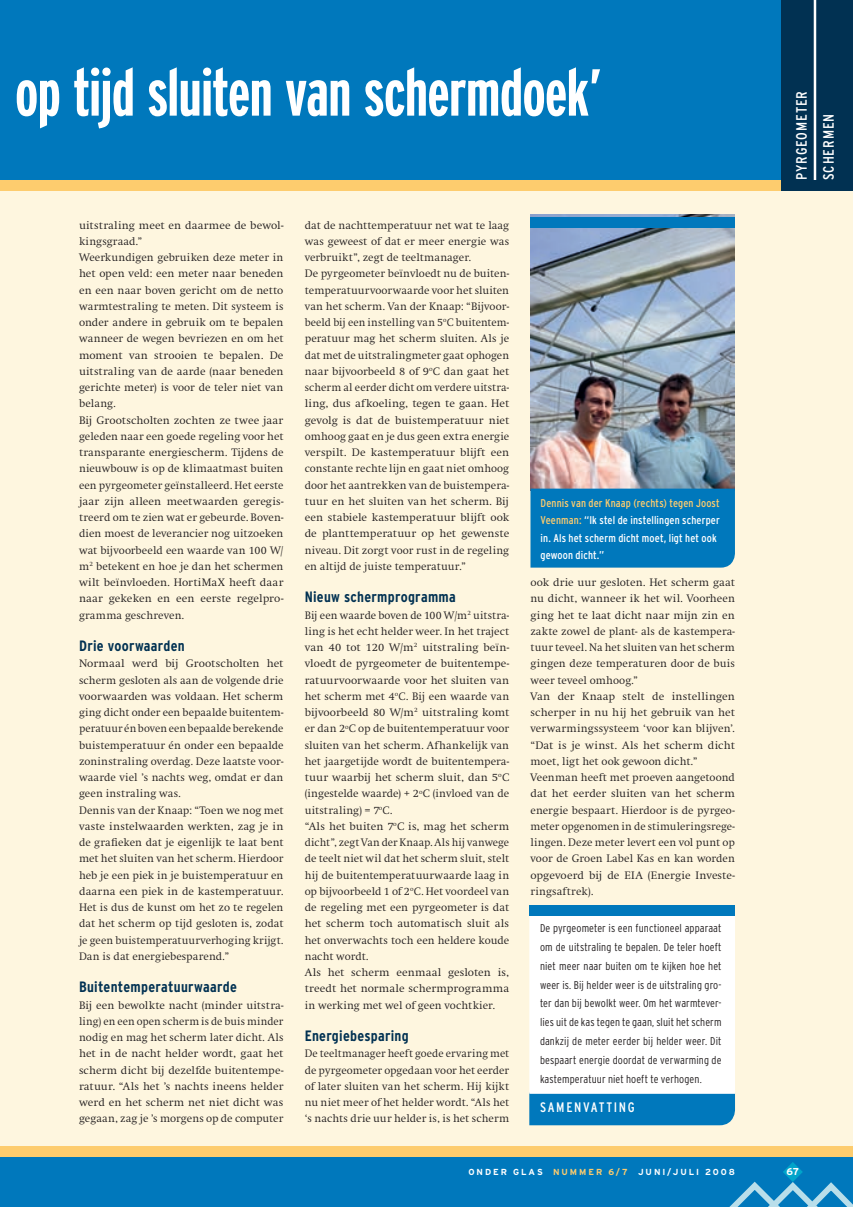
<style>
.page{position:relative;width:853px;height:1207px;background:#fff}
.page>*{position:absolute;margin:0;border:0;box-sizing:border-box;transform-origin:0 0}
.t1{font:700 extra-condensed 66.25px "Interstate";letter-spacing:-.01em;color:#fff}
.t2{font:700 condensed 15px "Interstate";letter-spacing:.02em;color:#013152}
.t3{font:condensed 15px/27.1px "Interstate";letter-spacing:.06em;color:#fff}
.t4{font:condensed 13.75px "Interstate";color:#fff}
.t5{font:300 11.25px/16.2px "Swift";letter-spacing:.005em;color:#231f20}
.t6{font:300 condensed 11.25px/18.8px "Interstate";letter-spacing:.01em;color:#231f20;text-align:justify}
.t7{font:condensed 11.25px/17.5px "Interstate";letter-spacing:.01em;color:#fff}
.t8{font:700 10px "Interstate";color:#fff}
.t9{font:700 8.75px "Interstate";letter-spacing:.22em;color:#fff}
.s1{color:#fdcc6e}
</style>
<div class="page">
<hr style="left:0;top:0;width:1px;height:1207px;background:#fef6df">
<hr style="left:0;top:1146px;width:1px;height:61px;background:#0078bc">
<hr style="left:0;top:0;width:1px;height:184px;background:#0078bc">
<div style="left:1px;top:0;width:851px;height:1207px;background:#fef6df"></div>
<div style="left:1px;top:1146px;width:851px;height:61px;background:#0078bc"></div>
<div style="left:1px;top:0;width:851px;height:184px;background:#0078bc"></div>
<div style="left:1px;top:180px;width:851px;height:11px;background:#fdcc6e"></div>
<div style="left:1px;top:1146px;width:851px;height:10px;background:#fdcc6e"></div>
<div style="left:781px;top:0;width:71px;height:191px;background:#013152"></div>
<hr style="left:813px;top:0;width:3px;height:180px;background:#fff">
<div style="left:529px;top:1094px;width:206px;height:32px;background:#0078bc"></div>
<div style="left:529px;top:910px;width:206px;height:184px;background:#fff;border:2px solid #fff"></div>
<div style="left:529px;top:905px;width:206px;height:10px;background:#0078bc"></div>
<img style="left:530px;top:214px;width:204px;height:275px">
<div style="left:530px;top:217px;width:204px;height:11px;background:#0078bc"></div>
<div style="left:530px;top:489px;width:204px;height:79px;background:#0078bc"></div>
<svg style="left:729px;top:1162px;width:124px;height:45px"></svg>
<h1 class="t1" style="left:15px;top:56px;width:589px">op tijd sluiten van schermdoek’</h1>
<p class="t5" style="left:79px;top:217px;width:206px">uitstraling meet en daarmee de bewol&shy;kingsgraad.”<br>Weerkundigen gebruiken deze meter in het open veld: een meter naar beneden en een naar boven gericht om de netto warmtestraling te meten. Dit systeem is onder andere in gebruik om te bepalen wanneer de wegen bevriezen en om het moment van strooien te bepalen. De uitstraling van de aarde (naar beneden gerichte meter) is voor de teler niet van belang.<br>Bij Grootscholten zochten ze twee jaar geleden naar een goede regeling voor het transparante energiescherm. Tijdens de nieuwbouw is op de klimaatmast buiten een pyrgeometer geïnstalleerd. Het eerste jaar zijn alleen meetwaarden geregis&shy;treerd om te zien wat er gebeurde. Boven&shy;dien moest de leverancier nog uitzoeken wat bijvoorbeeld een waarde van 100 W/ m<sup>2</sup> betekent en hoe je dan het schermen wilt beïnvloeden. HortiMaX heeft daar naar gekeken en een eerste regelpro&shy;gramma geschreven.</p>
<h2 class="t2" style="left:79px;top:637px;width:107px">Drie voorwaarden</h2>
<p class="t5" style="left:79px;top:656px;width:206px">Normaal werd bij Grootscholten het scherm gesloten als aan de volgende drie voorwaarden was voldaan. Het scherm ging dicht onder een bepaalde buitentem&shy;peratuur én boven een bepaalde berekende buistemperatuur én onder een bepaalde zoninstraling overdag. Deze laatste voor&shy;waarde viel ’s nachts weg, omdat er dan geen instraling was.<br>Dennis van der Knaap: “Toen we nog met vaste instelwaarden werkten, zag je in de grafieken dat je eigenlijk te laat bent met het sluiten van het scherm. Hierdoor heb je een piek in je buistemperatuur en daarna een piek in de kastemperatuur.<br>Het is dus de kunst om het zo te regelen dat het scherm op tijd gesloten is, zodat je geen buistemperatuurverhoging krijgt.<br>Dan is dat energiebesparend.”</p>
<h2 class="t2" style="left:79px;top:979px;width:159px">Buitentemperatuurwaarde</h2>
<p class="t5" style="left:79px;top:997px;width:206px;text-align:justify">Bij een bewolkte nacht (minder uitstra&shy;ling) en een open scherm is de buis minder nodig en mag het scherm later dicht. Als het in de nacht helder wordt, gaat het scherm dicht bij dezelfde buitentempe&shy;ratuur. “Als het ’s nachts ineens helder werd en het scherm net niet dicht was gegaan, zag je ’s morgens op de computer</p>
<p class="t5" style="left:305px;top:217px;width:206px">dat de nachttemperatuur net wat te laag was geweest of dat er meer energie was verbruikt”, zegt de teeltmanager.<br>De pyrgeometer beïnvloedt nu de buiten&shy;temperatuurvoorwaarde voor het sluiten van het scherm. Van der Knaap: “Bijvoor&shy;beeld bij een instelling van 5<sup>o</sup>C buitentem&shy;peratuur mag het scherm sluiten. Als je dat met de uitstralingmeter gaat ophogen naar bijvoorbeeld 8 of 9<sup>o</sup>C dan gaat het scherm al eerder dicht om verdere uitstra&shy;ling, dus afkoeling, tegen te gaan. Het gevolg is dat de buistemperatuur niet omhoog gaat en je dus geen extra energie verspilt. De kastemperatuur blijft een constante rechte lijn en gaat niet omhoog door het aantrekken van de buistempera&shy;tuur en het sluiten van het scherm. Bij een stabiele kastemperatuur blijft ook de planttemperatuur op het gewenste niveau. Dit zorgt voor rust in de regeling en altijd de juiste temperatuur.”</p>
<h2 class="t2" style="left:305px;top:589px;width:153px">Nieuw schermprogramma</h2>
<p class="t5" style="left:305px;top:607px;width:206px">Bij een waarde boven de 100 W/m<sup>2</sup> uitstra&shy;ling is het echt helder weer. In het traject van 40 tot 120 W/m<sup>2</sup> uitstraling beïn&shy;vloedt de pyrgeometer de buitentempe&shy;ratuurvoorwaarde voor het sluiten van het scherm met 4<sup>o</sup>C. Bij een waarde van bijvoorbeeld 80 W/m<sup>2</sup> uitstraling komt er dan 2<sup>o</sup>C op de buitentemperatuur voor sluiten van het scherm. Afhankelijk van het jaargetijde wordt de buitentempera&shy;tuur waarbij het scherm sluit, dan 5<sup>o</sup>C (ingestelde waarde) + 2<sup>o</sup>C (invloed van de uitstraling) = 7<sup>o</sup>C.<br>“Als het buiten 7<sup>o</sup>C is, mag het scherm dicht”, zegt Van der Knaap. Als hij vanwege de teelt niet wil dat het scherm sluit, stelt hij de buitentemperatuurwaarde laag in op bijvoorbeeld 1 of 2<sup>o</sup>C. Het voordeel van de regeling met een pyrgeometer is dat het scherm toch automatisch sluit als het onverwachts toch een heldere koude nacht wordt.<br>Als het scherm eenmaal gesloten is, treedt het normale schermprogramma in werking met wel of geen vochtkier.</p>
<h2 class="t2" style="left:305px;top:1027px;width:106px">Energiebesparing</h2>
<p class="t5" style="left:305px;top:1046px;width:206px;text-align:justify">De teeltmanager heeft goede ervaring met de pyrgeometer opgedaan voor het eerder of later sluiten van het scherm. Hij kijkt nu niet meer of het helder wordt. “Als het ‘s nachts drie uur helder is, is het scherm</p>
<p class="t7" style="left:540px;top:494px;width:181px"><span class="s1">Dennis van der Knaap (rechts) tegen Joost Veenman:</span> “Ik stel de instellingen scherper in. Als het scherm dicht moet, ligt het ook gewoon dicht.”</p>
<p class="t5" style="left:530px;top:574px;width:206px">ook drie uur gesloten. Het scherm gaat nu dicht, wanneer ik het wil. Voorheen ging het te laat dicht naar mijn zin en zakte zowel de plant- als de kastempera&shy;tuur teveel. Na het sluiten van het scherm gingen deze temperaturen door de buis weer teveel omhoog.”<br>Van der Knaap stelt de instellingen scherper in nu hij het gebruik van het verwarmingssysteem ‘voor kan blijven’. “Dat is je winst. Als het scherm dicht moet, ligt het ook gewoon dicht.” Veenman heeft met proeven aangetoond dat het eerder sluiten van het scherm energie bespaart. Hierdoor is de pyrgeo&shy;meter opgenomen in de stimuleringsrege&shy;lingen. Deze meter levert een vol punt op voor de Groen Label Kas en kan worden opgevoerd bij de EIA (Energie Investe&shy;ringsaftrek).</p>
<p class="t6" style="left:540px;top:919px;width:183px">De pyrgeometer is een functioneel apparaat om de uitstraling te bepalen. De teler hoeft niet meer naar buiten om te kijken hoe het weer is. Bij helder weer is de uitstraling gro&shy;ter dan bij bewolkt weer. Om het warmtever&shy;lies uit de kas tegen te gaan, sluit het scherm dankzij de meter eerder bij helder weer. Dit bespaart energie doordat de verwarming de kastemperatuur niet hoeft te verhogen.</p>
<p class="t4" style="left:540px;top:1099px;width:17px">Samenvatting</p>
<h2 class="t3" style="left:787px;top:180px;width:91px;rotate:-90deg">PYRGEOMETER<br>SCHERMEN</h2>
<p class="t9" style="left:468px;top:1167px;width:268px">ONDER GLAS <span class="s1">NUMMER 6/7</span> JUNI/JULI 2008</p>
<p class="t8" style="left:786px;top:1166px;width:14px">67</p>
</div>
